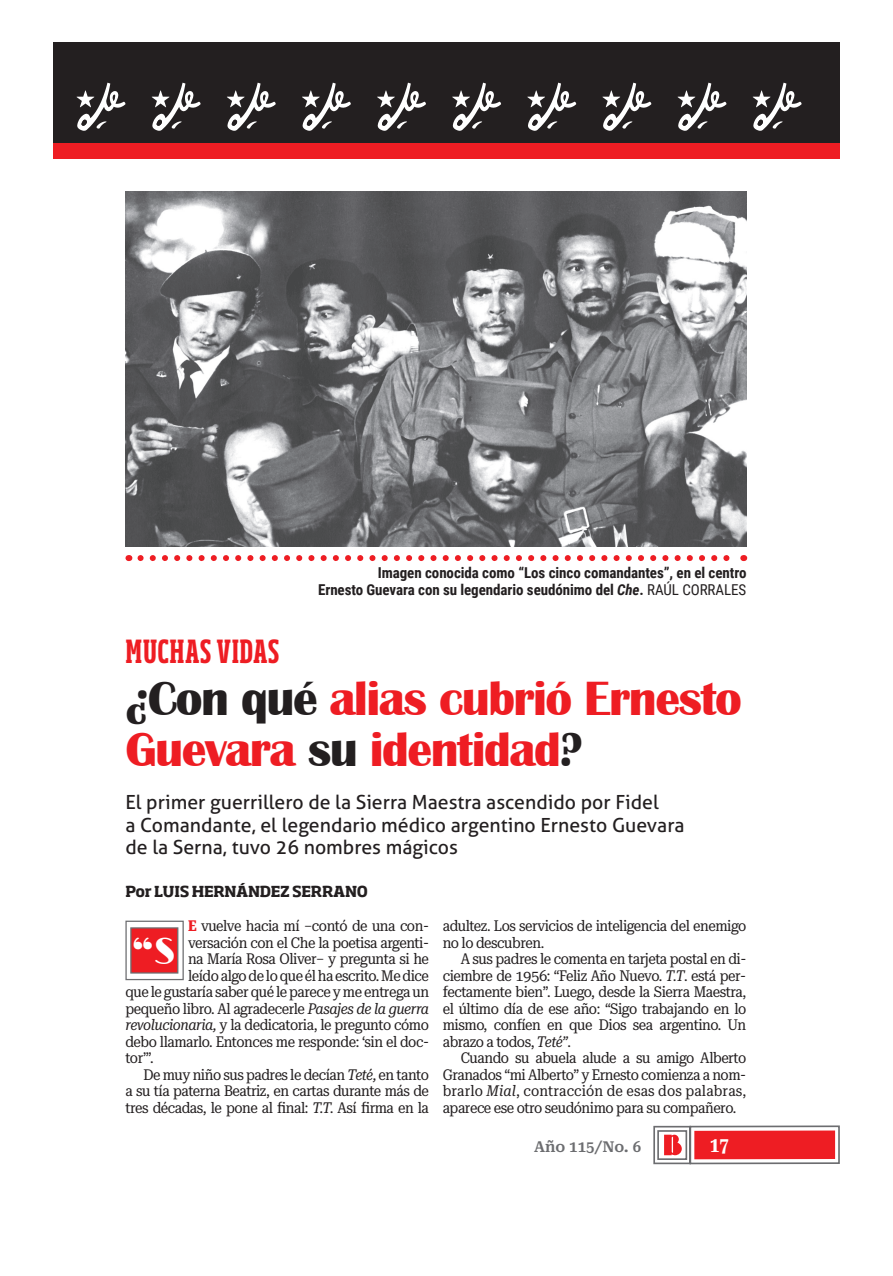
<style>
.page{position:relative;width:893px;height:1276px;background:#fff}
.page>*{position:absolute;margin:0;border:0;box-sizing:border-box;transform-origin:0 0}
.t1{font:700 49.5px/51px "Britannic";letter-spacing:-.03em;color:#ee1d23}
.t2{font:37.5px "Limelight";color:#fff}
.t3{font:700 extra-condensed 31.5px "Soho Std";letter-spacing:.015em;color:#ee1d23}
.t4{font:700 ultra-condensed 21px "Roboto Serif 120 pt";color:#fff}
.t5{font:19.5px/22.5px "Aller";color:#231f20}
.t6{font:15px/16.5px "Roboto Serif 28 pt Condensed";letter-spacing:-.03em;color:#231f20;text-align:justify}
.t7{font:700 15px/16.5px "Roboto Condensed";letter-spacing:-.005em;color:#231f20;text-align:right}
.t8{font:700 15px "Soho Std";letter-spacing:-.015em;color:#231f20}
.t9{font:600 15px "Roboto Serif";color:#6c6d70}
.s1{font-style:italic}
.s2{font-weight:400}
.s3{color:#231f20}
.s4{font-weight:700;color:#ee1d23}
</style>
<div class="page">
<svg style="left:653px;top:1125px;width:187px;height:40px"></svg>
<div style="left:694px;top:1130px;width:141px;height:29px;background:#ee1d23"></div>
<svg style="left:140px;top:555px;width:590px;height:6px"></svg>
<img style="left:125px;top:191px;width:621px;height:356px">
<div style="left:125px;top:920px;width:59px;height:60px;border:1px solid #6c6d70"></div>
<div style="left:131px;top:928px;width:47px;height:45px;background:#ee1d23"></div>
<div style="left:130px;top:927px;width:48px;height:46px;border:1px solid #6c6d70"></div>
<div style="left:53px;top:43px;width:787px;height:101px;background:#231f20"></div>
<div style="left:53px;top:144px;width:787px;height:15px;background:#ee1d23"></div>
<svg style="left:77px;top:83px;width:48px;height:48px"></svg>
<svg style="left:152px;top:83px;width:49px;height:48px"></svg>
<svg style="left:227px;top:83px;width:49px;height:48px"></svg>
<svg style="left:302px;top:83px;width:49px;height:48px"></svg>
<svg style="left:377px;top:83px;width:49px;height:48px"></svg>
<svg style="left:452px;top:83px;width:49px;height:48px"></svg>
<svg style="left:527px;top:83px;width:49px;height:48px"></svg>
<svg style="left:602px;top:83px;width:49px;height:48px"></svg>
<svg style="left:677px;top:83px;width:49px;height:48px"></svg>
<svg style="left:753px;top:83px;width:49px;height:48px"></svg>
<p class="t7" style="left:318px;top:565px;width:430px">Imagen conocida como “Los cinco comandantes”, en el centro<br>Ernesto Guevara con su legendario seudónimo del <span class="s1">Che</span>. <span class="s2">RAÚL CORRALES</span></p>
<h3 class="t3" style="left:126px;top:638px;width:156px">MUCHAS VIDAS</h3>
<h1 class="t1" style="left:125px;top:673px;width:618px"><span class="s3">¿Con qué</span> alias cubrió Ernesto<br>Guevara <span class="s3">su</span> identidad<span class="s3">?</span></h1>
<h3 class="t5" style="left:125px;top:791px;width:560px">El primer guerrillero de la Sierra Maestra ascendido por Fidel<br>a Comandante, el legendario médico argentino Ernesto Guevara de la Serna, tuvo 26 nombres mágicos</h3>
<p class="t8" style="left:125px;top:884px;width:244px">Por LUIS HERNÁNDEZ SERRANO</p>
<p class="t6" style="left:188px;top:918px;width:242px"><span class="s4">E</span> vuelve hacia mí –contó de una con-</p>
<p class="t6" style="left:188px;top:934px;width:242px">versación con el Che la poetisa argenti-</p>
<p class="t6" style="left:188px;top:951px;width:242px">na María Rosa Oliver– y pregunta si he</p>
<p class="t6" style="left:188px;top:967px;width:242px">leído algo de lo que él ha escrito. Me dice</p>
<p class="t6" style="left:125px;top:984px;width:305px">que le gustaría saber qué le parece y me entrega un</p>
<p class="t6" style="left:125px;top:1000px;width:305px">pequeño libro. Al agradecerle <span class="s1">Pasajes de la guerra</span></p>
<p class="t6" style="left:125px;top:1017px;width:305px"><span class="s1">revolucionaria,</span> y la dedicatoria, le pregunto cómo</p>
<p class="t6" style="left:125px;top:1033px;width:305px">debo llamarlo. Entonces me responde: ‘sin el doc-</p>
<p class="t6" style="left:125px;top:1050px;width:30px">tor’”.</p>
<p class="t6" style="left:143px;top:1066px;width:287px">De muy niño sus padres le decían <span class="s1">Teté,</span> en tanto</p>
<p class="t6" style="left:125px;top:1083px;width:305px">a su tía paterna Beatriz, en cartas durante más de</p>
<p class="t6" style="left:125px;top:1099px;width:305px">tres décadas, le pone al final: <span class="s1">T.T.</span> Así firma en la</p>
<h2 class="t2" style="left:133px;top:930px;width:44px">“S</h2>
<p class="t6" style="left:443px;top:918px;width:305px">adultez. Los servicios de inteligencia del enemigo no lo descubren.</p>
<p class="t6" style="left:443px;top:951px;width:305px;text-indent:18px">A sus padres le comenta en tarjeta postal en di&shy;ciembre de 1956: “Feliz Año Nuevo. <span class="s1">T.T</span>. está per&shy;fectamente bien”. Luego, desde la Sierra Maestra, el último día de ese año: “Sigo trabajando en lo mismo, confíen en que Dios sea argentino. Un abrazo a todos, <span class="s1">Teté”</span>.</p>
<p class="t6" style="left:443px;top:1050px;width:305px;text-indent:18px">Cuando su abuela alude a su amigo Alberto Granados “mi Alberto” y Ernesto comienza a nom&shy;brarlo <span class="s1">Mial</span>, contracción de esas dos palabras, aparece ese otro seudónimo para su compañero.</p>
<p class="t9" style="left:534px;top:1138px;width:109px">Año 115/No. 6</p>
<h3 class="t4" style="left:710px;top:1132px;width:20px">17</h3>
</div>
